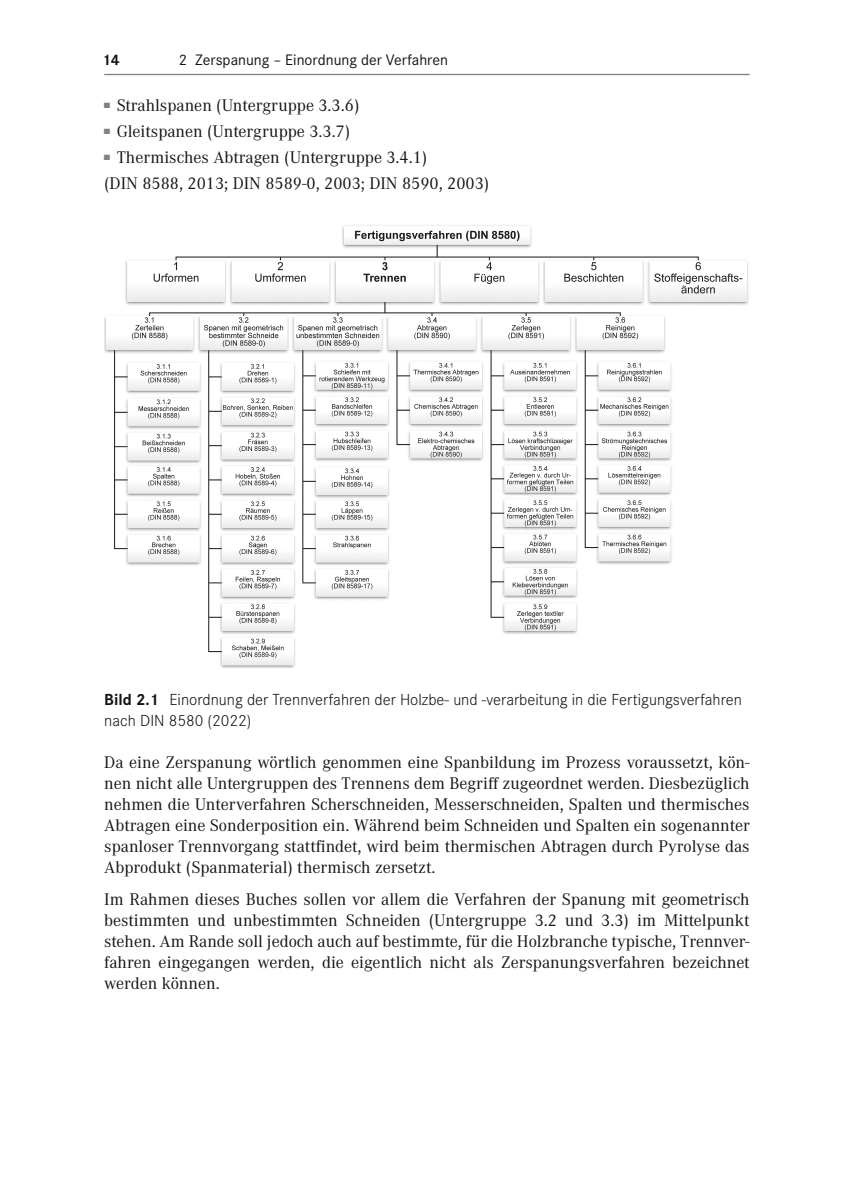
<style>
.page{position:relative;width:844px;height:1191px;background:#fff}
.page>*{position:absolute;margin:0;border:0;box-sizing:border-box;transform-origin:0 0}
.t1{font:17.5px/21px "Corporate A Pro";color:#131413;text-align:justify}
.t2{font:300 16.62px/21px "Corporate S Pro";color:#131413}
.t3{font:15.75px "Corporate S Pro";color:#131413}
.t4{font:700 15.75px "Corporate S Pro";color:#131413}
.s1{font-size:7.88px;color:#818181}
.s2{font-weight:700}
.s3{color:#fff}
</style>
<div class="page">
<hr style="left:179px;top:74px;width:570px;height:1px;background:#818181">
<hr style="left:104px;top:74px;width:75px;height:1px;background:#818181">
<img style="left:104px;top:225px;width:644px;height:443px">
<p class="t4" style="left:104px;top:47px;width:17px">14</p>
<p class="t3" style="left:179px;top:48px;width:271px">2 Zerspanung – Einordnung der Verfahren</p>
<p class="t1" style="left:104px;top:94px;width:256px"><span class="s1">■</span> Strahlspanen (Untergruppe 3.3.6)</p>
<p class="t1" style="left:104px;top:120px;width:247px"><span class="s1">■</span> Gleitspanen (Untergruppe 3.3.7)</p>
<p class="t1" style="left:104px;top:144px;width:386px;line-height:25.9px"><span class="s1">■</span> Thermisches Abtragen (Untergruppe 3.4.1)<br>(DIN 8588, 2013; DIN 8589-0, 2003; DIN 8590, 2003)</p>
<p class="t2" style="left:104px;top:688px;width:639px"><span class="s2">Bild 2.1</span><span class="s3">:</span>Einordnung der Trennverfahren der Holzbe- und -verarbeitung in die Fertigungsverfahren nach DIN 8580 (2022)</p>
<p class="t1" style="left:104px;top:751px;width:646px">Da eine Zerspanung wörtlich genommen eine Spanbildung im Prozess voraussetzt, kön&shy;nen nicht alle Untergruppen des Trennens dem Begriff zugeordnet werden. Diesbezüglich nehmen die Unterverfahren Scherschneiden, Messerschneiden, Spalten und thermisches Abtragen eine Sonderposition ein. Während beim Schneiden und Spalten ein sogenannter spanloser Trennvorgang stattfindet, wird beim thermischen Abtragen durch Pyrolyse das Abprodukt (Spanmaterial) thermisch zersetzt.</p>
<p class="t1" style="left:104px;top:887px;width:646px">Im Rahmen dieses Buches sollen vor allem die Verfahren der Spanung mit geometrisch bestimmten und unbestimmten Schneiden (Untergruppe 3.2 und 3.3) im Mittelpunkt stehen. Am Rande soll jedoch auch auf bestimmte, für die Holzbranche typische, Trennver&shy;fahren eingegangen werden, die eigentlich nicht als Zerspanungsverfahren bezeichnet werden können.</p>
</div>
